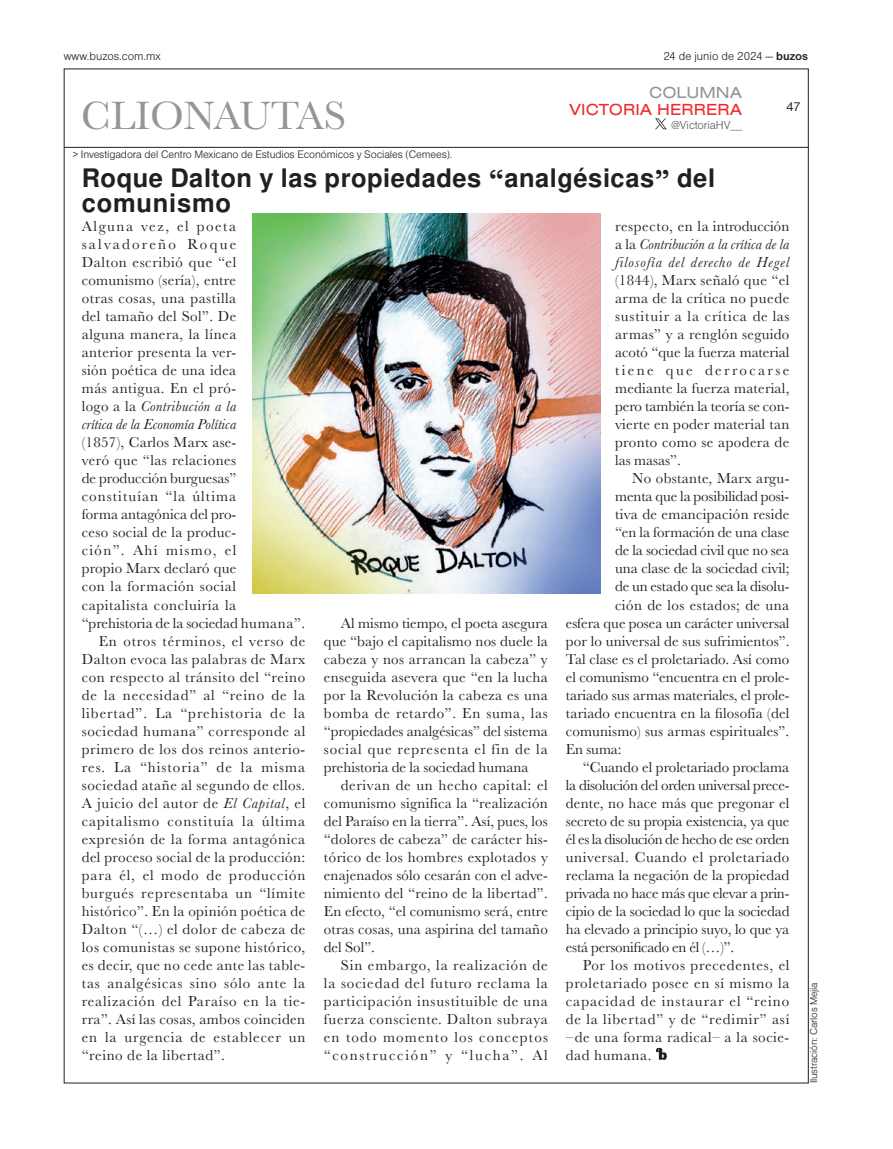
<style>
.page{position:relative;width:893px;height:1149px;background:#fff}
.page>*{position:absolute;margin:0;border:0;box-sizing:border-box;transform-origin:0 0}
.t1{font:41.1px "Baskerville";color:#939598}
.t2{font:700 25.5px/25.5px "Nimbus San L";letter-spacing:.02em;color:#231f20}
.t3{font:16.5px "Nimbus Sans Becker T Ext";color:#ee2d2d}
.t4{font:16.5px "Nimbus Sans Becker T Ext";color:#939598}
.t5{font:15px/18px "Baskerville";letter-spacing:.025em;color:#231f20;text-align:justify}
.t6{font:15px "Baskerville";letter-spacing:-.005em;color:#231f20}
.t7{font:15px "Baskerville";letter-spacing:.045em;color:#231f20}
.t8{font:15px "Baskerville";letter-spacing:.055em;color:#231f20}
.t9{font:15px "Baskerville";letter-spacing:.06em;color:#231f20}
.t10{font:15px "Baskerville";color:#231f20}
.t11{font:15px "Baskerville";letter-spacing:-.015em;color:#231f20}
.t12{font:italic 15px/18px "Baskerville";letter-spacing:.045em;color:#231f20;text-align:justify}
.t13{font:15px "Baskerville";letter-spacing:.005em;color:#231f20}
.t14{font:15px "Baskerville";letter-spacing:-.01em;color:#231f20}
.t15{font:15px "Baskerville";letter-spacing:.065em;color:#231f20}
.t16{font:15px "Baskerville";letter-spacing:.05em;color:#231f20}
.t17{font:15px "Baskerville";letter-spacing:-.02em;color:#231f20}
.t18{font:15px "Baskerville";letter-spacing:.07em;color:#231f20}
.t19{font:15px "Baskerville";letter-spacing:.09em;color:#231f20}
.t20{font:13.5px "Nimbus Sans DOT";color:#231f20}
.t21{font:12px "Nimbus Sans DOT Ligh";color:#231f20}
.t22{font:12px "Nimbus Sans DOT Ligh";letter-spacing:-.01em;color:#57585a}
.t23{font:11.25px "Nimbus Sans DOT Ligh";letter-spacing:-.01em;color:#231f20}
.t24{font:10.5px "Nimbus Sans DOT Ligh";letter-spacing:-.01em;color:#231f20}
.s1{font-family:"Nimbus Sans DOT";font-weight:700}
.s2{font-family:"Baskerville"}
.s3{font-style:italic}
.s4{font-style:normal}
</style>
<div class="page">
<hr style="left:64px;top:147px;width:744px;height:1px;background:#231f20">
<svg style="left:655px;top:118px;width:12px;height:11px"></svg>
<svg style="left:656px;top:1047px;width:11px;height:12px"></svg>
<img style="left:252px;top:213px;width:348px;height:380px">
<p class="t21" style="left:64px;top:50px;width:99px">www.buzos.com.mx</p>
<h1 class="t1" style="left:81px;top:92px;width:266px">CLIONAUTAS</h1>
<p class="t23" style="left:73px;top:147px;width:381px">&gt; Investigadora del Centro Mexicano de Estudios Económicos y Sociales (Cemees).</p>
<p class="t21" style="left:663px;top:50px;width:146px">24 de junio de 2024 — <span class="s1">buzos</span></p>
<p class="t4" style="left:649px;top:83px;width:95px">COLUMNA</p>
<p class="t3" style="left:569px;top:99px;width:174px">VICTORIA HERRERA</p>
<p class="t22" style="left:672px;top:119px;width:72px">@VictoriaHV__</p>
<p class="t20" style="left:786px;top:99px;width:16px">47</p>
<h2 class="t2" style="left:82px;top:168px;width:635px">Roque Dalton y las propiedades <span class="s2">“</span>analgésicas<span class="s2">”</span> del comunismo</h2>
<p class="t5" style="left:82px;top:217px;width:156px">Alguna vez, el poeta salvadoreño Roque Dalton escribió que “el comunismo (sería), entre otras cosas, una pastilla del tamaño del Sol”. De alguna manera, la línea anterior presenta la ver&shy;sión poética de una idea más antigua. En el pró&shy;logo a la <span class="s3">Contribución a la crítica de la Economía Política</span></p>
<p class="t5" style="left:82px;top:433px;width:156px">(1857), Carlos Marx ase-</p>
<p class="t5" style="left:82px;top:451px;width:156px">veró que “las relaciones</p>
<p class="t10" style="left:82px;top:470px;width:156px">de producción burguesas”</p>
<p class="t18" style="left:82px;top:488px;width:156px">constituían “la última</p>
<p class="t10" style="left:82px;top:506px;width:156px">forma antagónica del pro-</p>
<p class="t5" style="left:82px;top:523px;width:156px">ceso social de la produc-</p>
<p class="t19" style="left:82px;top:542px;width:156px">ción”. Ahí mismo, el</p>
<p class="t5" style="left:82px;top:559px;width:156px">propio Marx declaró que</p>
<p class="t5" style="left:82px;top:577px;width:156px">con la formación social</p>
<p class="t5" style="left:82px;top:595px;width:156px">capitalista concluiría la</p>
<p class="t6" style="left:82px;top:614px;width:225px">“prehistoria de la sociedad humana”.</p>
<p class="t16" style="left:99px;top:632px;width:208px">En otros términos, el verso de</p>
<p class="t5" style="left:82px;top:649px;width:225px">Dalton evoca las palabras de Marx</p>
<p class="t5" style="left:82px;top:667px;width:225px">con respecto al tránsito del “reino</p>
<p class="t8" style="left:82px;top:686px;width:225px">de la necesidad” al “reino de la</p>
<p class="t9" style="left:82px;top:704px;width:225px">libertad”. La “prehistoria de la</p>
<p class="t7" style="left:82px;top:722px;width:225px">sociedad humana” corresponde al</p>
<p class="t7" style="left:82px;top:740px;width:225px">primero de los dos reinos anterio-</p>
<p class="t15" style="left:82px;top:758px;width:225px">res. La “historia” de la misma</p>
<p class="t5" style="left:82px;top:775px;width:225px">sociedad atañe al segundo de ellos.</p>
<p class="t7" style="left:82px;top:794px;width:225px">A juicio del autor de <span class="s3">El Capital</span>, el</p>
<p class="t9" style="left:82px;top:812px;width:225px">capitalismo constituía la última</p>
<p class="t7" style="left:82px;top:830px;width:225px">expresión de la forma antagónica</p>
<p class="t5" style="left:82px;top:847px;width:225px">del proceso social de la producción:</p>
<p class="t9" style="left:82px;top:866px;width:225px">para él, el modo de producción</p>
<p class="t8" style="left:82px;top:884px;width:225px">burgués representaba un “límite</p>
<p class="t5" style="left:82px;top:901px;width:225px">histórico”. En la opinión poética de</p>
<p class="t5" style="left:82px;top:919px;width:225px">Dalton “(…) el dolor de cabeza de</p>
<p class="t5" style="left:82px;top:937px;width:225px">los comunistas se supone histórico,</p>
<p class="t5" style="left:82px;top:955px;width:225px">es decir, que no cede ante las table-</p>
<p class="t8" style="left:82px;top:974px;width:225px">tas analgésicas sino sólo ante la</p>
<p class="t8" style="left:82px;top:992px;width:225px">realización del Paraíso en la tie-</p>
<p class="t5" style="left:82px;top:1009px;width:225px">rra”. Así las cosas, ambos coinciden</p>
<p class="t9" style="left:82px;top:1028px;width:225px">en la urgencia de establecer un</p>
<p class="t5" style="left:82px;top:1045px;width:145px">“reino de la libertad”.</p>
<p class="t5" style="left:324px;top:613px;width:226px;text-indent:17px">Al mismo tiempo, el poeta asegura que “bajo el capitalismo nos duele la cabeza y nos arrancan la cabeza” y enseguida asevera que “en la lucha por la Revolución la cabeza es una bomba de retardo”. En suma, las “propiedades analgésicas” del sistema social que representa el fin de la prehistoria de la sociedad humana</p>
<p class="t5" style="left:324px;top:775px;width:226px;text-indent:17px">derivan de un hecho capital: el comunismo significa la “realización del Paraíso en la tierra”. Así, pues, los “dolores de cabeza” de carácter his&shy;tórico de los hombres explotados y enajenados sólo cesarán con el adve&shy;nimiento del “reino de la libertad”.<br>En efecto, “el comunismo será, entre otras cosas, una aspirina del tamaño del Sol”.</p>
<p class="t5" style="left:324px;top:955px;width:226px;text-indent:17px">Sin embargo, la realización de la sociedad del futuro reclama la participación insustituible de una fuerza consciente. Dalton subraya en todo momento los conceptos “construcción” y “lucha”. Al</p>
<p class="t12" style="left:615px;top:217px;width:176px"><span class="s4">respecto, en la introducción a la</span> Contribución a la crítica de la filosofía del derecho de Hegel</p>
<p class="t5" style="left:615px;top:271px;width:176px">(1844), Marx señaló que “el arma de la crítica no puede sustituir a la crítica de las armas” y a renglón seguido acotó “que la fuerza material tiene que derrocarse mediante la fuerza material, pero también la teoría se con&shy;vierte en poder material tan pronto como se apodera de las masas”.</p>
<p class="t5" style="left:632px;top:469px;width:159px">No obstante, Marx argu-</p>
<p class="t6" style="left:615px;top:488px;width:176px">menta que la posibilidad posi-</p>
<p class="t5" style="left:615px;top:505px;width:176px">tiva de emancipación reside</p>
<p class="t6" style="left:615px;top:524px;width:176px">“en la formación de una clase</p>
<p class="t6" style="left:615px;top:542px;width:176px">de la sociedad civil que no sea</p>
<p class="t10" style="left:615px;top:560px;width:176px">una clase de la sociedad civil;</p>
<p class="t14" style="left:615px;top:578px;width:176px">de un estado que sea la disolu-</p>
<p class="t5" style="left:615px;top:595px;width:176px">ción de los estados; de una</p>
<p class="t6" style="left:566px;top:614px;width:225px">esfera que posea un carácter universal</p>
<p class="t13" style="left:566px;top:632px;width:225px">por lo universal de sus sufrimientos”.</p>
<p class="t13" style="left:566px;top:650px;width:225px">Tal clase es el proletariado. Así como</p>
<p class="t6" style="left:566px;top:668px;width:225px">el comunismo “encuentra en el prole-</p>
<p class="t6" style="left:566px;top:686px;width:225px">tariado sus armas materiales, el prole-</p>
<p class="t5" style="left:566px;top:703px;width:225px">tariado encuentra en la filosofía (del</p>
<p class="t5" style="left:566px;top:721px;width:225px">comunismo) sus armas espirituales”.</p>
<p class="t5" style="left:566px;top:739px;width:57px">En suma:</p>
<p class="t10" style="left:583px;top:758px;width:208px">“Cuando el proletariado proclama</p>
<p class="t11" style="left:566px;top:776px;width:225px">la disolución del orden universal prece-</p>
<p class="t5" style="left:566px;top:793px;width:225px">dente, no hace más que pregonar el</p>
<p class="t14" style="left:566px;top:812px;width:225px">secreto de su propia existencia, ya que</p>
<p class="t17" style="left:566px;top:830px;width:225px">él es la disolución de hecho de ese orden</p>
<p class="t5" style="left:566px;top:847px;width:225px">universal. Cuando el proletariado</p>
<p class="t5" style="left:566px;top:865px;width:225px">reclama la negación de la propiedad</p>
<p class="t11" style="left:566px;top:884px;width:225px">privada no hace más que elevar a prin-</p>
<p class="t6" style="left:566px;top:902px;width:225px">cipio de la sociedad lo que la sociedad</p>
<p class="t6" style="left:566px;top:920px;width:225px">ha elevado a principio suyo, lo que ya</p>
<p class="t11" style="left:566px;top:938px;width:170px">está personificado en él (…)”.</p>
<p class="t16" style="left:583px;top:956px;width:208px">Por los motivos precedentes, el</p>
<p class="t7" style="left:566px;top:974px;width:225px">proletariado posee en sí mismo la</p>
<p class="t15" style="left:566px;top:992px;width:225px">capacidad de instaurar el “reino</p>
<p class="t8" style="left:566px;top:1010px;width:225px">de la libertad” y de “redimir” así</p>
<p class="t5" style="left:566px;top:1027px;width:225px">–de una forma radical– a la socie-</p>
<p class="t5" style="left:566px;top:1045px;width:87px">dad humana.</p>
<p class="t24" style="left:808px;top:1082px;width:102px;rotate:-90deg">Ilustración: Carlos Mejía</p>
</div>
